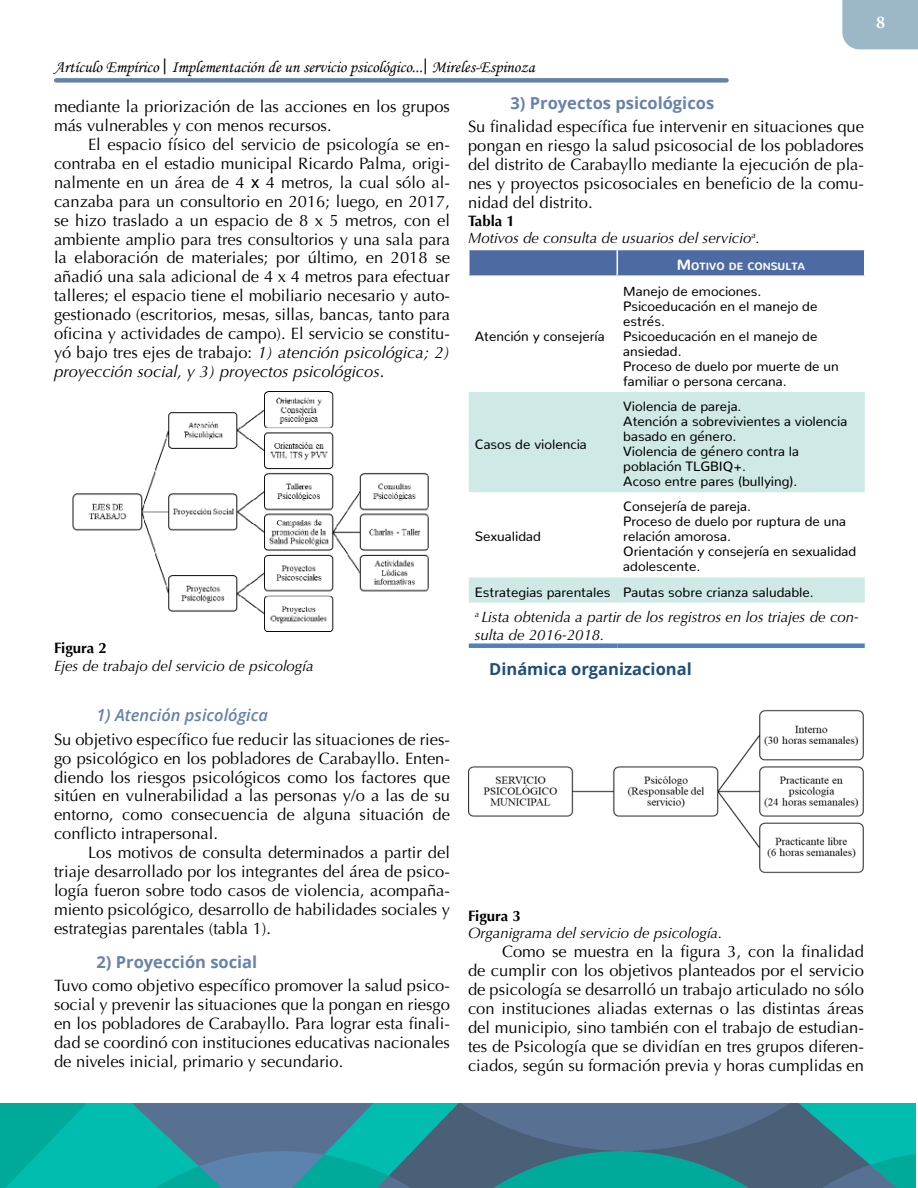
<style>
.page{position:relative;width:918px;height:1188px;background:#fff}
.page>*{position:absolute;margin:0;border:0;box-sizing:border-box;transform-origin:0 0}
.t1{font:700 18px "Minion Pro";color:#fff}
.t2{font:16.5px/19px "Optima";color:#000;text-align:justify}
.t3{font:16.5px "Monotype Corsiva";color:#000}
.Nivel3{font:700 16.5px "Open Sans";color:#6882aa}
.Nivel_2{font:700 16.5px "Open Sans";color:#1f4e79}
.Nivel3-2{font:italic 600 16.5px "Open Sans";color:#6882aa}
.Titulo_de_tabla_text{font:italic 15px/17.2px "Optima";color:#000}
.Numero_tabla{font:700 15px "Optima CE";color:#000}
.texto_de_tablas{font:13.5px/15px "Nunito";color:#000}
.Encabezados_tabla{font:800 10.5px "Nunito";color:#fff}
.s1{font-family:"Soberana Sans";font-size:15px}
.s2{font-family:"Arial"}
.s3{font-style:italic}
.s4{font-size:15px}
</style>
<div class="page">
<div style="left:54px;top:78px;width:675px;height:5px;background:#6882aa;border-radius:2px"></div>
<div style="left:842px;top:0;width:76px;height:49px;background:#9cb8c7"></div>
<img style="left:0;top:1103px;width:915px;height:85px">
<svg style="left:469px;top:392px;width:396px;height:211px;fill:#cfe9e6"></svg>
<div style="left:469px;top:643px;width:148px;height:5px;background:#4f81bd"></div>
<div style="left:617px;top:643px;width:248px;height:5px;background:#4f81bd"></div>
<svg style="left:469px;top:250px;width:396px;height:26px;background:#526fa4"></svg>
<hr style="left:468px;top:275px;width:149px;height:2px;background:#fff">
<img style="left:72px;top:391px;width:357px;height:241px">
<img style="left:468px;top:709px;width:396px;height:165px">
<p class="t3" style="left:54px;top:57px;width:482px">Artículo Empírico <span class="s1">|</span> Implementación de un servicio psicológico...<span class="s1">|</span> Mireles-Espinoza</p>
<p class="t2" style="left:54px;top:97px;width:397px">mediante la priorización de las acciones en los grupos más vulnerables y con menos recursos.</p>
<p class="t2" style="left:54px;top:135px;width:398px;text-indent:34px">El espacio físico del servicio de psicología se en&shy;contraba en el estadio municipal Ricardo Palma, origi&shy;nalmente en un área de 4 <span class="s2">x</span> 4 metros, la cual sólo al&shy;canzaba para un consultorio en 2016; luego, en 2017, se hizo traslado a un espacio de 8 x 5 metros, con el ambiente amplio para tres consultorios y una sala para la elaboración de materiales; por último, en 2018 se añadió una sala adicional de 4 x 4 metros para efectuar talleres; el espacio tiene el mobiliario necesario y auto&shy;gestionado (escritorios, mesas, sillas, bancas, tanto para oficina y actividades de campo). El servicio se constitu&shy;yó bajo tres ejes de trabajo: <span class="s3">1) atención psicológica; 2) proyección social, y 3) proyectos psicológicos</span>.</p>
<p class="Numero_tabla" style="left:54px;top:639px;width:54px">Figura 2</p>
<p class="Titulo_de_tabla_text" style="left:54px;top:657px;width:261px">Ejes de trabajo del servicio de psicología</p>
<p class="Nivel3-2" style="left:97px;top:704px;width:173px">1) Atención psicológica</p>
<p class="t2" style="left:54px;top:730px;width:398px">Su objetivo específico fue reducir las situaciones de ries&shy;go psicológico en los pobladores de Carabayllo. Enten&shy;diendo los riesgos psicológicos como los factores que sitúen en vulnerabilidad a las personas y/o a las de su entorno, como consecuencia de alguna situación de conflicto intrapersonal.</p>
<p class="t2" style="left:54px;top:844px;width:398px;text-indent:34px">Los motivos de consulta determinados a partir del triaje desarrollado por los integrantes del área de psico&shy;logía fueron sobre todo casos de violencia, acompaña&shy;miento psicológico, desarrollo de habilidades sociales y estrategias parentales (tabla 1).</p>
<p class="Nivel3" style="left:97px;top:950px;width:162px">2) Proyección social</p>
<p class="t2" style="left:54px;top:976px;width:398px">Tuvo como objetivo específico promover la salud psico&shy;social y prevenir las situaciones que la pongan en riesgo en los pobladores de Carabayllo. Para lograr esta finali&shy;dad se coordinó con instituciones educativas nacionales de niveles inicial, primario y secundario.</p>
<p class="Nivel3" style="left:511px;top:92px;width:205px">3) Proyectos psicológicos</p>
<p class="t2" style="left:468px;top:118px;width:398px">Su finalidad específica fue intervenir en situaciones que pongan en riesgo la salud psicosocial de los pobladores del distrito de Carabayllo mediante la ejecución de pla&shy;nes y proyectos psicosociales en beneficio de la comu&shy;nidad del distrito.</p>
<p class="Numero_tabla" style="left:468px;top:211px;width:48px">Tabla 1</p>
<p class="Titulo_de_tabla_text" style="left:468px;top:229px;width:293px">Motivos de consulta de usuarios del servicio<sup>a</sup>.</p>
<p class="Encabezados_tabla" style="left:677px;top:257px;width:130px"><span class="s4">M</span>OTIVO DE CONSULTA</p>
<p class="texto_de_tablas" style="left:475px;top:327px;width:131px">Atención y consejería</p>
<p class="texto_de_tablas" style="left:475px;top:435px;width:114px">Casos de violencia</p>
<p class="texto_de_tablas" style="left:475px;top:528px;width:68px">Sexualidad</p>
<p class="texto_de_tablas" style="left:623px;top:282px;width:140px">Manejo de emociones.</p>
<p class="texto_de_tablas" style="left:623px;top:297px;width:196px">Psicoeducación en el manejo de estrés.</p>
<p class="texto_de_tablas" style="left:623px;top:327px;width:196px">Psicoeducación en el manejo de ansiedad.</p>
<p class="texto_de_tablas" style="left:623px;top:357px;width:217px">Proceso de duelo por muerte de un familiar o persona cercana.</p>
<p class="texto_de_tablas" style="left:623px;top:398px;width:120px">Violencia de pareja.</p>
<p class="texto_de_tablas" style="left:623px;top:413px;width:226px">Atención a sobrevivientes a violencia basado en género.</p>
<p class="texto_de_tablas" style="left:623px;top:443px;width:177px">Violencia de género contra la población TLGBIQ+.</p>
<p class="texto_de_tablas" style="left:623px;top:473px;width:176px">Acoso entre pares (bullying).</p>
<p class="texto_de_tablas" style="left:623px;top:498px;width:129px">Consejería de pareja.</p>
<p class="texto_de_tablas" style="left:623px;top:513px;width:224px">Proceso de duelo por ruptura de una relación amorosa.</p>
<p class="texto_de_tablas" style="left:623px;top:543px;width:235px">Orientación y consejería en sexualidad adolescente.</p>
<p class="texto_de_tablas" style="left:475px;top:583px;width:137px">Estrategias parentales</p>
<p class="texto_de_tablas" style="left:623px;top:583px;width:192px">Pautas sobre crianza saludable.</p>
<p class="Titulo_de_tabla_text" style="left:475px;top:609px;width:386px"><sup>a</sup> Lista obtenida a partir de los registros en los triajes de con&shy;sulta de 2016-2018.</p>
<p class="Nivel_2" style="left:489px;top:658px;width:204px">Dinámica organizacional</p>
<p class="Numero_tabla" style="left:468px;top:907px;width:54px">Figura 3</p>
<p class="Titulo_de_tabla_text" style="left:468px;top:925px;width:256px">Organigrama del servicio de psicología.</p>
<p class="t2" style="left:468px;top:943px;width:398px;text-indent:34px">Como se muestra en la figura 3, con la finalidad de cumplir con los objetivos planteados por el servicio de psicología se desarrolló un trabajo articulado no sólo con instituciones aliadas externas o las distintas áreas del municipio, sino también con el trabajo de estudian&shy;tes de Psicología que se dividían en tres grupos diferen&shy;ciados, según su formación previa y horas cumplidas en</p>
<p class="t1" style="left:876px;top:10px;width:10px">8</p>
</div>
